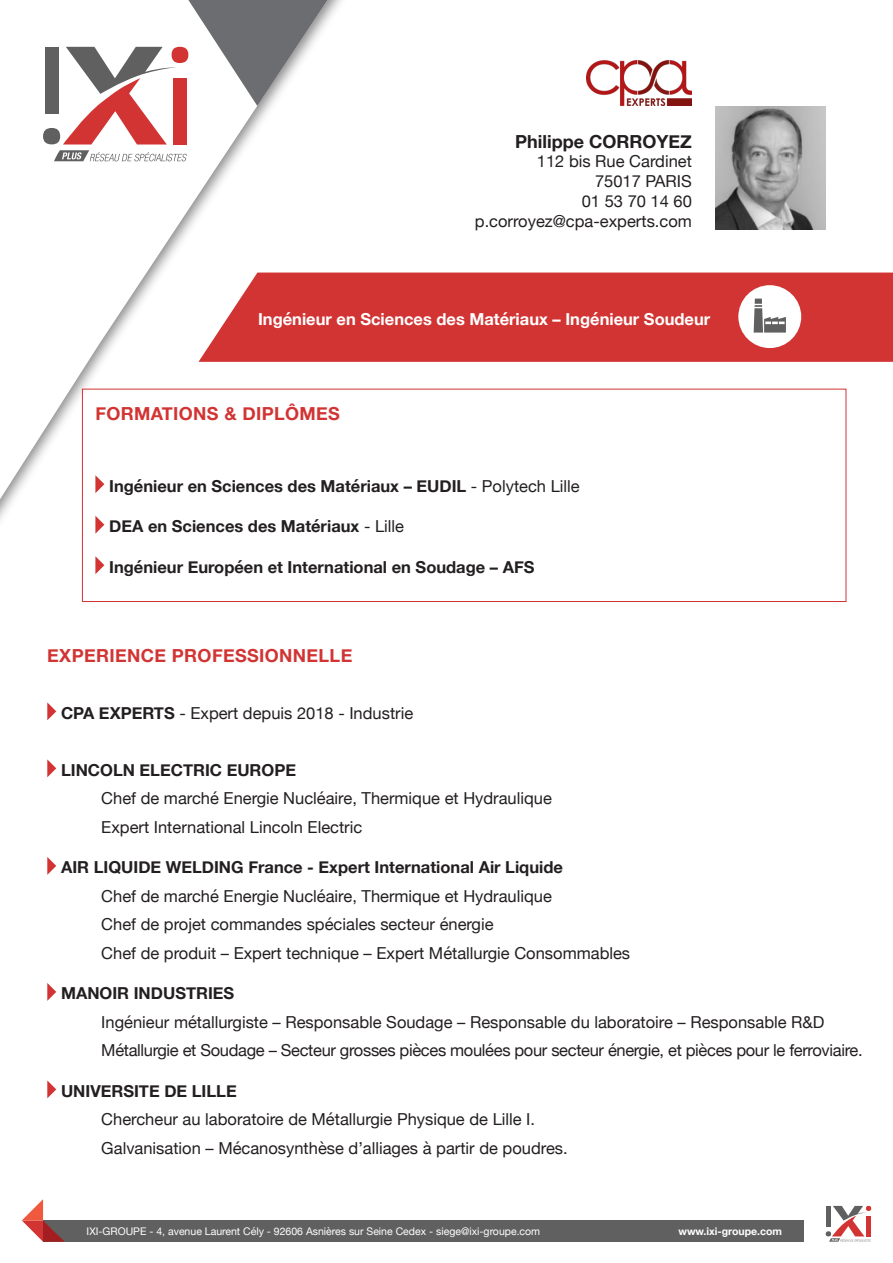
<style>
.page{position:relative;width:893px;height:1263px;background:#fff}
.page>*{position:absolute;margin:0;border:0;box-sizing:border-box;transform-origin:0 0}
.t1{font:700 18px "Helvetica Neue";letter-spacing:.02em;color:#d23433}
.t2{font:700 18px "Helvetica Neue";color:#231f20}
.t3{font:16.5px "Helvetica Neue";color:#231f20}
.t4{font:700 16.5px "Helvetica Neue";color:#231f20}
.t5{font:16.5px "Helvetica Neue";letter-spacing:-.02em;color:#231f20}
.t6{font:700 16.5px "Helvetica Neue";color:#fff}
.t7{font:10.5px "Helvetica Neue";color:#fff}
.t8{font:700 10.5px "Helvetica Neue";color:#fff}
.s1{font-weight:400}
.s2{font-weight:700}
</style>
<div class="page">
<div style="left:358px;top:273px;width:535px;height:89px;background:#d23433"></div>
<img style="left:715px;top:106px;width:111px;height:123px">
<div style="left:0;top:0;width:358px;height:543px;background:#231f20;opacity:.55"></div>
<svg style="left:0;top:0;width:342px;height:533px"></svg>
<svg style="left:188px;top:0;width:140px;height:106px"></svg>
<div style="left:43px;top:1220px;width:761px;height:22px;background:#606060"></div>
<svg style="left:22px;top:1199px;width:43px;height:43px"></svg>
<svg style="left:826px;top:1206px;width:45px;height:36px"></svg>
<div style="left:738px;top:285px;width:63px;height:63px;background:#fff;border-radius:50%"></div>
<svg style="left:754px;top:299px;width:32px;height:34px"></svg>
<svg style="left:95px;top:475px;width:9px;height:18px"></svg>
<svg style="left:95px;top:516px;width:9px;height:18px"></svg>
<svg style="left:95px;top:556px;width:9px;height:18px"></svg>
<div style="left:82px;top:389px;width:764px;height:213px;border:1px solid #d23433"></div>
<svg style="left:47px;top:702px;width:9px;height:18px"></svg>
<svg style="left:47px;top:759px;width:9px;height:18px"></svg>
<svg style="left:47px;top:857px;width:9px;height:18px"></svg>
<svg style="left:47px;top:983px;width:9px;height:18px"></svg>
<svg style="left:47px;top:1080px;width:9px;height:18px"></svg>
<img style="left:587px;top:60px;width:105px;height:46px">
<p class="t2" style="left:515px;top:127px;width:178px">Philippe CORROYEZ</p>
<p class="t3" style="left:537px;top:150px;width:156px">112 bis Rue Cardinet</p>
<p class="t3" style="left:595px;top:169px;width:98px">75017 PARIS</p>
<p class="t3" style="left:582px;top:189px;width:112px">01 53 70 14 60</p>
<p class="t3" style="left:475px;top:209px;width:219px">p.corroyez@cpa-experts.com</p>
<p class="t6" style="left:258px;top:306px;width:454px">Ingénieur en Sciences des Matériaux – Ingénieur Soudeur</p>
<p class="t1" style="left:95px;top:399px;width:246px">FORMATIONS &amp; DIPLÔMES</p>
<p class="t4" style="left:109px;top:473px;width:472px">Ingénieur en Sciences des Matériaux – EUDIL <span class="s1">- Polytech Lille</span></p>
<p class="t4" style="left:109px;top:513px;width:296px">DEA en Sciences des Matériaux <span class="s1">- Lille</span></p>
<p class="t4" style="left:109px;top:554px;width:427px">Ingénieur Européen et International en Soudage – AFS</p>
<p class="t1" style="left:47px;top:641px;width:307px">EXPERIENCE PROFESSIONNELLE</p>
<p class="t3" style="left:61px;top:701px;width:354px"><span class="s2">CPA EXPERTS</span> - Expert depuis 2018 - Industrie</p>
<p class="t4" style="left:61px;top:757px;width:236px">LINCOLN ELECTRIC EUROPE</p>
<p class="t3" style="left:101px;top:786px;width:452px">Chef de marché Energie Nucléaire, Thermique et Hydraulique</p>
<p class="t3" style="left:101px;top:815px;width:262px">Expert International Lincoln Electric</p>
<p class="t4" style="left:61px;top:854px;width:503px">AIR LIQUIDE WELDING France - Expert International Air Liquide</p>
<p class="t3" style="left:101px;top:884px;width:452px">Chef de marché Energie Nucléaire, Thermique et Hydraulique</p>
<p class="t3" style="left:101px;top:912px;width:394px">Chef de projet commandes spéciales secteur énergie</p>
<p class="t3" style="left:101px;top:941px;width:530px">Chef de produit – Expert technique – Expert Métallurgie Consommables</p>
<p class="t4" style="left:61px;top:980px;width:175px">MANOIR INDUSTRIES</p>
<p class="t3" style="left:101px;top:1010px;width:725px">Ingénieur métallurgiste – Responsable Soudage – Responsable du laboratoire – Responsable R&amp;D</p>
<p class="t5" style="left:101px;top:1038px;width:763px">Métallurgie et Soudage – Secteur grosses pièces moulées pour secteur énergie, et pièces pour le ferroviaire.</p>
<p class="t4" style="left:61px;top:1078px;width:177px">UNIVERSITE DE LILLE</p>
<p class="t3" style="left:101px;top:1107px;width:435px">Chercheur au laboratoire de Métallurgie Physique de Lille I.</p>
<p class="t3" style="left:101px;top:1136px;width:468px">Galvanisation – Mécanosynthèse d’alliages à partir de poudres.</p>
<p class="t7" style="left:87px;top:1223px;width:455px">IXI-GROUPE - 4, avenue Laurent Cély - 92606 Asnières sur Seine Cedex - siege@ixi-groupe.com</p>
<p class="t8" style="left:678px;top:1223px;width:105px">www.ixi-groupe.com</p>
</div>
